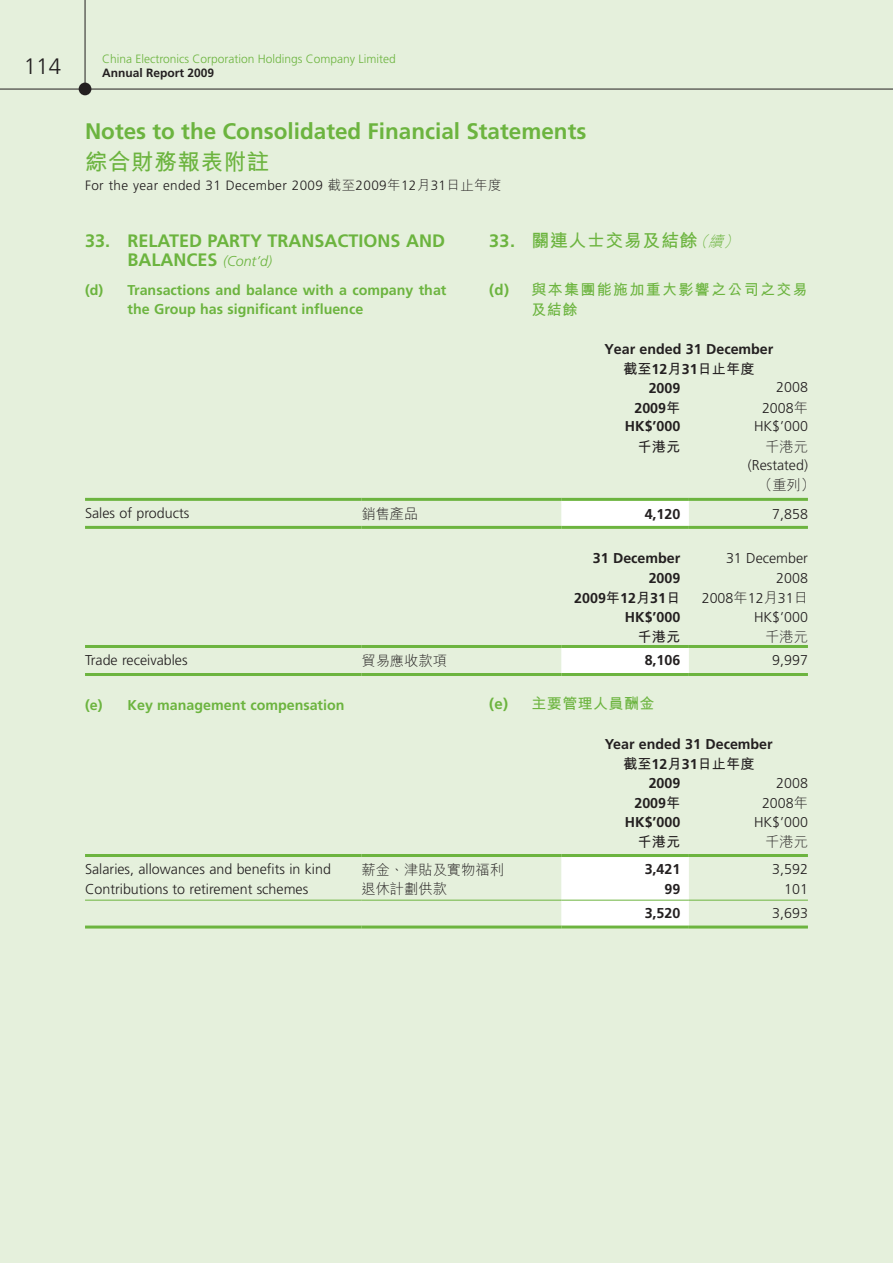
<style>
.page{position:relative;width:893px;height:1263px;background:#e5f0dc}
.page>*{position:absolute;margin:0;border:0;box-sizing:border-box;transform-origin:0 0}
.t1{font:700 22.5px "Frutiger LT Std";color:#6cb43f}
.t2{font:700 22.5px "M Hei HK";letter-spacing:.03em;color:#6cb43f}
.t3{font:300 22.35px "Frutiger LT Std";color:#231f20}
.t4{font:700 18px "Frutiger LT Std";color:#6cb43f}
.t5{font:700 18px "M Hei HK";letter-spacing:.03em;color:#6cb43f}
.t6{font:700 15px/19.5px "M Hei HK";letter-spacing:.09em;color:#6cb43f}
.t7{font:700 15px "M Hei HK";letter-spacing:.03em;color:#6cb43f}
.t8{font:300 14.25px "Frutiger LT Std";color:#231f20}
.t9{font:700 14.25px "Frutiger LT Std";color:#231f20}
.t10{font:700 14.25px/19.5px "Frutiger LT Std";color:#6cb43f}
.t11{font:300 14.25px "M Hei HK";color:#231f20}
.t12{font:700 14.25px "M Hei HK";color:#231f20}
.t13{font:italic 300 14.25px "Frutiger LT Std";color:#6cb43f}
.t14{font:300 13.5px "Frutiger LT Std";letter-spacing:.03em;color:#231f20}
.t15{font:300 12px "Frutiger LT Std";color:#6cb43f}
.t16{font:700 12px "Frutiger LT Std";color:#231f20}
.s1{font-family:"M Hei HK"}
.s2{font-family:"Frutiger LT Std"}
.s3{font-weight:300;font-style:italic;font-size:15px}
</style>
<div class="page">
<hr style="left:0;top:89px;width:893px;height:1px;background:#231f20">
<hr style="left:85px;top:0;width:1px;height:89px;background:#231f20">
<div style="left:79px;top:83px;width:12px;height:12px;background:#231f20;border-radius:50%"></div>
<div style="left:561px;top:501px;width:128px;height:25px;background:#fff"></div>
<hr style="left:85px;top:498px;width:276px;height:3px;background:#6cb43f">
<hr style="left:361px;top:498px;width:200px;height:3px;background:#6cb43f">
<hr style="left:561px;top:498px;width:128px;height:3px;background:#6cb43f">
<hr style="left:689px;top:498px;width:119px;height:3px;background:#6cb43f">
<hr style="left:85px;top:526px;width:276px;height:3px;background:#6cb43f">
<hr style="left:361px;top:526px;width:200px;height:3px;background:#6cb43f">
<hr style="left:561px;top:526px;width:128px;height:3px;background:#6cb43f">
<hr style="left:689px;top:526px;width:119px;height:3px;background:#6cb43f">
<div style="left:561px;top:648px;width:128px;height:25px;background:#fff"></div>
<hr style="left:85px;top:645px;width:276px;height:3px;background:#6cb43f">
<hr style="left:361px;top:645px;width:200px;height:3px;background:#6cb43f">
<hr style="left:561px;top:645px;width:128px;height:3px;background:#6cb43f">
<hr style="left:689px;top:645px;width:119px;height:3px;background:#6cb43f">
<hr style="left:85px;top:673px;width:276px;height:3px;background:#6cb43f">
<hr style="left:361px;top:673px;width:200px;height:3px;background:#6cb43f">
<hr style="left:561px;top:673px;width:128px;height:3px;background:#6cb43f">
<hr style="left:689px;top:673px;width:119px;height:3px;background:#6cb43f">
<div style="left:561px;top:857px;width:128px;height:68px;background:#fff"></div>
<hr style="left:85px;top:854px;width:276px;height:3px;background:#6cb43f">
<hr style="left:361px;top:854px;width:200px;height:3px;background:#6cb43f">
<hr style="left:561px;top:854px;width:128px;height:3px;background:#6cb43f">
<hr style="left:689px;top:854px;width:119px;height:3px;background:#6cb43f">
<hr style="left:85px;top:900px;width:276px;height:1px;background:#6cb43f">
<hr style="left:361px;top:900px;width:200px;height:1px;background:#6cb43f">
<hr style="left:561px;top:900px;width:128px;height:1px;background:#6cb43f">
<hr style="left:689px;top:900px;width:119px;height:1px;background:#6cb43f">
<hr style="left:85px;top:925px;width:276px;height:3px;background:#6cb43f">
<hr style="left:361px;top:925px;width:200px;height:3px;background:#6cb43f">
<hr style="left:561px;top:925px;width:128px;height:3px;background:#6cb43f">
<hr style="left:689px;top:925px;width:119px;height:3px;background:#6cb43f">
<h2 class="t3" style="left:24px;top:53px;width:39px">114</h2>
<p class="t15" style="left:102px;top:52px;width:295px">China Electronics Corporation Holdings Company Limited</p>
<p class="t16" style="left:102px;top:66px;width:114px">Annual Report 2009</p>
<h1 class="t1" style="left:85px;top:118px;width:503px">Notes to the Consolidated Financial Statements</h1>
<h1 class="t2" style="left:85px;top:145px;width:186px">綜合財務報表附註</h1>
<p class="t14" style="left:85px;top:177px;width:418px">For the year ended 31 December 2009 <span class="s1">截至</span>2009<span class="s1">年</span>12<span class="s1">月</span>31<span class="s1">日止年度</span></p>
<p class="t5" style="left:489px;top:228px;width:256px"><span class="s2">33.</span> 關連人士交易及結餘<span class="s3">（續）</span></p>
<p class="t6" style="left:531px;top:279px;width:278px;text-indent:-43px"><span class="s2">(d)</span> 與本集團能施加重大影響之公司之交易及結餘</p>
<p class="t4" style="left:85px;top:231px;width:206px">33. Related party transac</p>
<p class="t4" style="left:349px;top:231px;width:72px">tions and</p>
<p class="t4" style="left:128px;top:249px;width:46px">ba lances</p>
<p class="t13" style="left:223px;top:253px;width:51px">(Cont’d)</p>
<p class="t10" style="left:128px;top:280px;width:320px;text-indent:-43px">(d) Transactions and balance with a company that the Group has significant influence</p>
<p class="t9" style="left:604px;top:341px;width:171px">year ended 31 December</p>
<p class="t12" style="left:623px;top:358px;width:133px">截至<span class="s2">12</span>月<span class="s2">31</span>日止年度</p>
<p class="t9" style="left:649px;top:380px;width:33px">2009</p>
<p class="t8" style="left:776px;top:379px;width:33px">2008</p>
<p class="t9" style="left:634px;top:399px;width:47px">2009<span class="s1">年</span></p>
<p class="t8" style="left:762px;top:399px;width:47px">2008<span class="s1">年</span></p>
<p class="t9" style="left:625px;top:418px;width:57px">HK$’000</p>
<p class="t8" style="left:754px;top:418px;width:55px">HK$’000</p>
<p class="t12" style="left:638px;top:436px;width:44px">千港元</p>
<p class="t11" style="left:765px;top:436px;width:44px">千港元</p>
<p class="t8" style="left:748px;top:457px;width:62px">(Restated)</p>
<p class="t11" style="left:758px;top:475px;width:59px">（重列）</p>
<p class="t8" style="left:85px;top:505px;width:106px">Sales of products</p>
<p class="t11" style="left:361px;top:503px;width:59px">銷售產品</p>
<p class="t9" style="left:645px;top:505px;width:37px">4,120</p>
<p class="t8" style="left:772px;top:506px;width:37px">7,858</p>
<p class="t9" style="left:593px;top:550px;width:89px">31 December</p>
<p class="t8" style="left:726px;top:550px;width:83px">31 December</p>
<p class="t9" style="left:649px;top:569px;width:33px">2009</p>
<p class="t8" style="left:776px;top:569px;width:33px">2008</p>
<p class="t9" style="left:574px;top:589px;width:108px">2009<span class="s1">年</span>12<span class="s1">月</span>31<span class="s1">日</span></p>
<p class="t8" style="left:702px;top:590px;width:108px">2008<span class="s1">年</span>12<span class="s1">月</span>31<span class="s1">日</span></p>
<p class="t9" style="left:625px;top:608px;width:57px">HK$’000</p>
<p class="t8" style="left:754px;top:608px;width:55px">HK$’000</p>
<p class="t12" style="left:638px;top:626px;width:44px">千港元</p>
<p class="t11" style="left:765px;top:626px;width:44px">千港元</p>
<p class="t8" style="left:85px;top:652px;width:104px">Trade receivables</p>
<p class="t11" style="left:361px;top:650px;width:87px">貿易應收款項</p>
<p class="t9" style="left:645px;top:652px;width:37px">8,106</p>
<p class="t8" style="left:772px;top:652px;width:37px">9,997</p>
<p class="t10" style="left:85px;top:695px;width:261px">(e) Key management compensation</p>
<p class="t9" style="left:605px;top:736px;width:169px">Year ended 31 December</p>
<p class="t12" style="left:623px;top:753px;width:133px">截至<span class="s2">12</span>月<span class="s2">31</span>日止年度</p>
<p class="t9" style="left:649px;top:774px;width:33px">2009</p>
<p class="t8" style="left:776px;top:774px;width:33px">2008</p>
<p class="t9" style="left:634px;top:794px;width:47px">2009<span class="s1">年</span></p>
<p class="t8" style="left:762px;top:795px;width:47px">2008<span class="s1">年</span></p>
<p class="t9" style="left:625px;top:813px;width:57px">HK$’000</p>
<p class="t8" style="left:754px;top:813px;width:55px">HK$’000</p>
<p class="t12" style="left:638px;top:831px;width:44px">千港元</p>
<p class="t11" style="left:765px;top:831px;width:44px">千港元</p>
<p class="t8" style="left:85px;top:861px;width:247px">Salaries, allowances and benefits in kind</p>
<p class="t11" style="left:361px;top:859px;width:144px">薪金、津貼及實物福利</p>
<p class="t9" style="left:645px;top:861px;width:37px">3,421</p>
<p class="t8" style="left:772px;top:861px;width:37px">3,592</p>
<p class="t8" style="left:85px;top:880px;width:225px">Contributions to retirement schemes</p>
<p class="t11" style="left:361px;top:879px;width:87px">退休計劃供款</p>
<p class="t9" style="left:664px;top:880px;width:17px">99</p>
<p class="t8" style="left:784px;top:880px;width:25px">101</p>
<p class="t9" style="left:645px;top:904px;width:37px">3,520</p>
<p class="t8" style="left:772px;top:905px;width:37px">3,693</p>
<p class="t7" style="left:489px;top:693px;width:167px"><span class="s2">(e)</span> 主要管理人員酬金</p>
</div>
